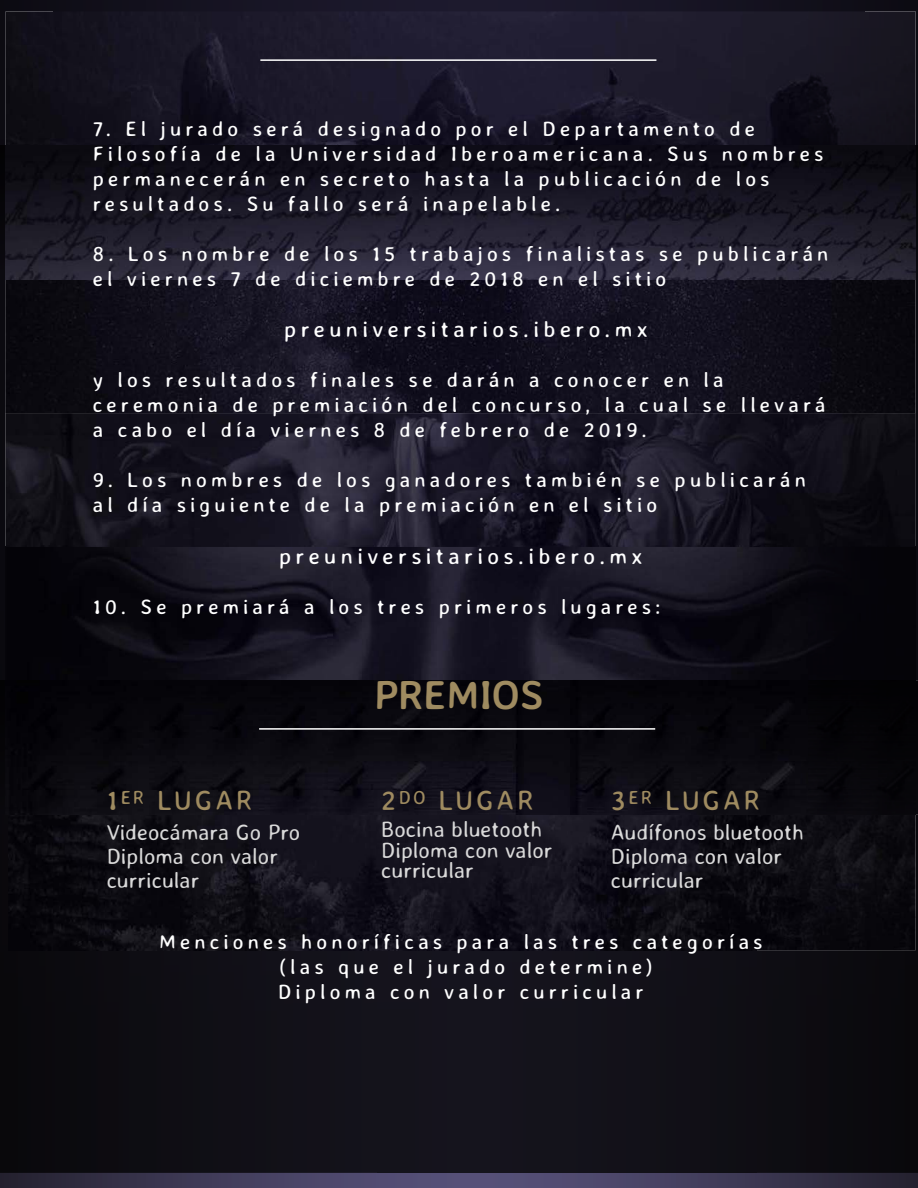
<style>
.page{position:relative;width:918px;height:1188px;background:#fff}
.page>*{position:absolute;margin:0;border:0;box-sizing:border-box;transform-origin:0 0}
.t1{font:700 40.5px "Averia Sans Libre";color:#9f8b60}
.t2{font:27.9px "Averia Sans Libre";letter-spacing:.1em;color:#9f8b60}
.t3{font:22.5px "Averia Sans Libre";letter-spacing:.19em;color:#fff}
.t4{font:300 22.35px/24.2px "Averia Sans Libre";color:#d9d9d9}
.t5{font:20.85px/24.9px "Averia Sans Libre";letter-spacing:.195em;color:#fff}
</style>
<div class="page">
<img style="left:0;top:1173px;width:918px;height:15px">
<img style="left:0;top:0;width:53px;height:145px">
<img style="left:864px;top:0;width:54px;height:145px">
<img style="left:53px;top:0;width:811px;height:11px">
<img style="left:6px;top:11px;width:910px;height:134px">
<div style="left:0;top:279px;width:5px;height:352px;background:#0a0a0f"></div>
<img style="left:916px;top:279px;width:2px;height:352px">
<img style="left:5px;top:279px;width:911px;height:402px">
<div style="left:0;top:918px;width:377px;height:255px;background:#0f0e14"></div>
<div style="left:377px;top:950px;width:378px;height:223px;background:#14131b"></div>
<div style="left:755px;top:918px;width:163px;height:255px;background:#0b0b0f"></div>
<img style="left:0;top:815px;width:9px;height:103px">
<img style="left:916px;top:681px;width:2px;height:237px">
<img style="left:9px;top:816px;width:907px;height:134px">
<img style="left:6px;top:815px;width:910px;height:1px">
<img style="left:0;top:681px;width:916px;height:134px">
<img style="left:0;top:145px;width:918px;height:134px">
<hr style="left:259px;top:728px;width:396px;height:2px;background:#fff">
<hr style="left:260px;top:59px;width:396px;height:2px;background:#fff">
<p class="t5" style="left:93px;top:116px;width:732px">7. El jurado será designado por el Departamento de Filosofía de la Universidad Iberoamericana. Sus nombres permanecerán en secreto hasta la publicación de los resultados. Su fallo será inapelable.</p>
<p class="t5" style="left:93px;top:241px;width:737px">8. Los nombre de los 15 trabajos finalistas se publicarán el viernes 7 de diciembre de 2018 en el sitio</p>
<p class="t3" style="left:284px;top:316px;width:365px">preuniversitarios.ibero.mx</p>
<p class="t5" style="left:93px;top:367px;width:735px">y los resultados finales se darán a conocer en la ceremonia de premiación del concurso, la cual se llevará a cabo el día viernes 8 de febrero de 2019.</p>
<p class="t5" style="left:93px;top:467px;width:715px">9. Los nombres de los ganadores también se publicarán al día siguiente de la premiación en el sitio</p>
<p class="t3" style="left:279px;top:542px;width:365px">preuniversitarios.ibero.mx</p>
<p class="t5" style="left:93px;top:594px;width:570px">10. Se premiará a los tres primeros lugares:</p>
<h1 class="t1" style="left:374px;top:670px;width:171px">PREMIOS</h1>
<h2 class="t2" style="left:107px;top:783px;width:147px">1<sup>ER</sup> LUGAR</h2>
<h2 class="t2" style="left:381px;top:783px;width:154px">2<sup>DO</sup> LUGAR</h2>
<h2 class="t2" style="left:611px;top:783px;width:151px">3<sup>ER</sup> LUGAR</h2>
<p class="t4" style="left:107px;top:820px;width:195px">Videocámara Go Pro<br>Diploma con valor curricular</p>
<p class="t4" style="left:381px;top:819px;width:173px;line-height:20.4px">Bocina bluetooth<br>Diploma con valor curricular</p>
<p class="t4" style="left:611px;top:820px;width:195px">Audífonos bluetooth<br>Diploma con valor curricular</p>
<p class="t5" style="left:159px;top:929px;width:605px;text-align:center">Menciones honoríficas para las tres categorías (las que el jurado determine)<br>Diploma con valor curricular</p>
</div>
